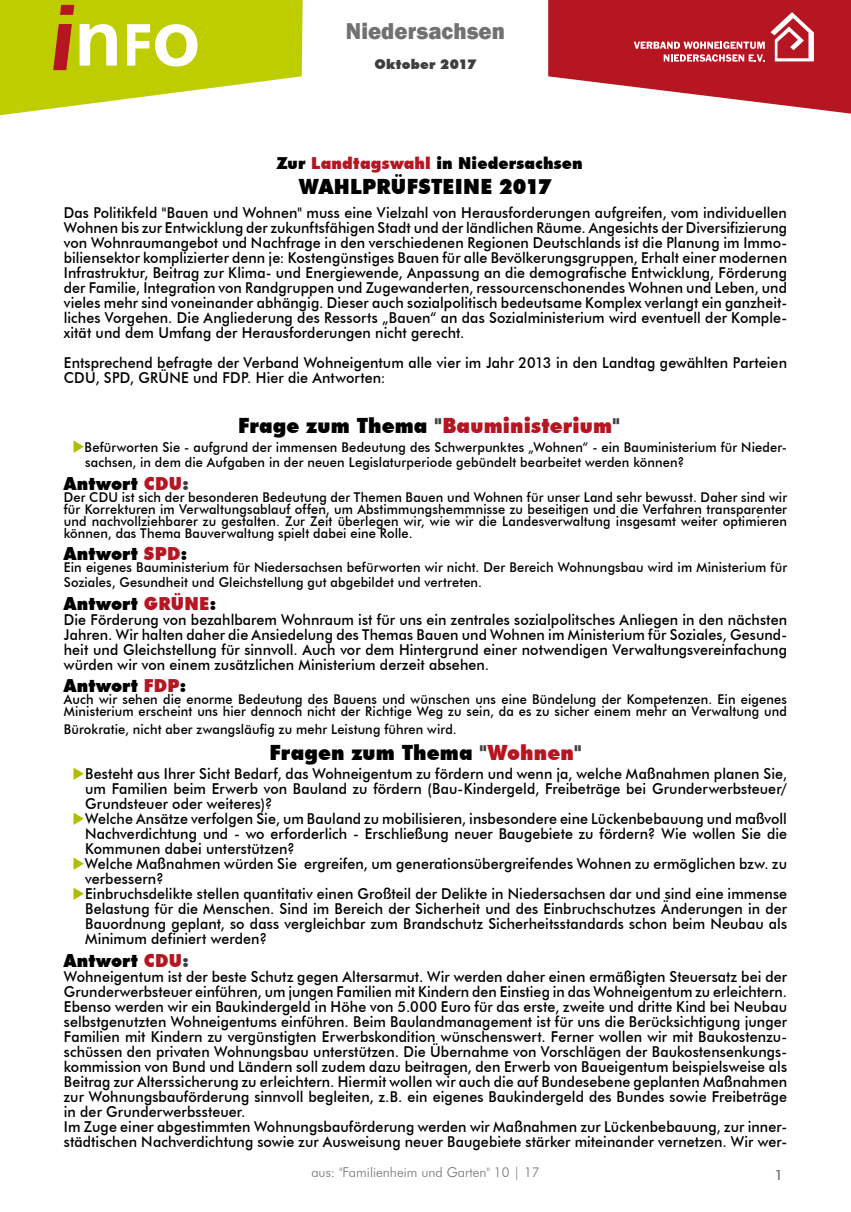
<style>
.page{position:relative;width:851px;height:1212px;background:#fff}
.page>*{position:absolute;margin:0;border:0;box-sizing:border-box;transform-origin:0 0}
.t1{font:800 23.55px "Franklin Gothic";letter-spacing:.005em;color:#707172;scale:.95 1}
.t2{font:900 21px "Futura BT";letter-spacing:.01em;color:#000;scale:.95 1}
.t3{font:900 21px "Futura BT";letter-spacing:.01em;color:#b51621;scale:.95 1}
.t4{font:900 18px "Futura BT";letter-spacing:.015em;color:#000;scale:.95 1}
.t5{font:900 16.5px "Futura BT";letter-spacing:.015em;color:#000;scale:.95 1}
.t6{font:500 15px/15px "Futura BT";letter-spacing:.005em;color:#000;text-align:justify;scale:.95 1}
.t7{font:500 14.25px "Futura BT";color:#707172}
.t8{font:500 13.5px/12px "Futura BT";letter-spacing:.01em;color:#000;scale:.95 1}
.t9{font:300 13.5px "Futura BT";color:#707172}
.t10{font:900 13.5px "Futura BT";letter-spacing:.02em;color:#3e3d40}
.s1{color:#b51621}
.s2{color:#000}
.s3{color:#3e3d40}
.s4{color:#afbe00}
</style>
<div class="page">
<svg style="left:548px;top:0;width:302px;height:114px"></svg>
<svg style="left:0;top:0;width:302px;height:115px"></svg>
<h1 class="t1" style="left:346px;top:15px;width:169px">Niedersachsen</h1>
<p class="t10" style="left:374px;top:56px;width:104px">Oktober 2017</p>
<p class="t5" style="left:277px;top:153px;width:323px">Zur <span class="s1">Landtagswahl</span> in Niedersachsen</p>
<h2 class="t2" style="left:299px;top:174px;width:267px">WAHLPRÜFSTEINE 2017</h2>
<p class="t6" style="left:64px;top:205px;width:762px">Das Politikfeld "Bauen und Wohnen" muss eine Vielzahl von Herausforderungen aufgreifen, vom individuellen Wohnen bis zur Entwicklung der zukunftsfähigen Stadt und der ländlichen Räume. Angesichts der Diversifizierung von Wohnraumangebot und Nachfrage in den verschiedenen Regionen Deutschlands ist die Planung im Immo&shy;biliensektor komplizierter denn je: Kostengünstiges Bauen für alle Bevölkerungsgruppen, Erhalt einer modernen Infrastruktur, Beitrag zur Klima- und Energiewende, Anpassung an die demografische Entwicklung, Förderung der Familie, Integration von Randgruppen und Zugewanderten, ressourcenschonendes Wohnen und Leben, und vieles mehr sind voneinander abhängig. Dieser auch sozialpolitisch bedeutsame Komplex verlangt ein ganzheit&shy;liches Vorgehen. Die Angliederung des Ressorts „Bauen“ an das Sozialministerium wird eventuell der Komple&shy;xität und dem Umfang der Herausforderungen nicht gerecht.</p>
<p class="t6" style="left:64px;top:355px;width:762px">Entsprechend befragte der Verband Wohneigentum alle vier im Jahr 2013 in den Landtag gewählten Parteien<br>CDU, SPD, GRÜNE und FDP. Hier die Antworten:</p>
<h2 class="t3" style="left:238px;top:412px;width:403px"><span class="s2">Frage zum Thema</span> <span class="s3">"</span>Bauministerium<span class="s3">"</span></h2>
<p class="t8" style="left:85px;top:440px;width:740px;line-height:15px;text-indent:-13px"><span class="s4">◆</span>Befürworten Sie - aufgrund der immensen Bedeutung des Schwerpunktes „Wohnen“ - ein Bauministerium für Nieder&shy;sachsen, in dem die Aufgaben in der neuen Legislaturperiode gebündelt bearbeitet werden können?</p>
<p class="t4" style="left:64px;top:472px;width:133px">Antwort <span class="s1">CDU</span><span class="s3">:</span></p>
<p class="t8" style="left:64px;top:491px;width:762px;text-align:justify">Der CDU ist sich der besonderen Bedeutung der Themen Bauen und Wohnen für unser Land sehr bewusst. Daher sind wir für Korrekturen im Verwaltungsablauf offen, um Abstimmungshemmnisse zu beseitigen und die Verfahren transparenter und nachvollziehbarer zu gestalten. Zur Zeit überlegen wir, wie wir die Landesverwaltung insgesamt weiter optimieren können, das Thema Bauverwaltung spielt dabei eine Rolle.</p>
<p class="t4" style="left:64px;top:543px;width:131px">Antwort <span class="s1">SPD</span>:</p>
<p class="t8" style="left:64px;top:560px;width:762px;line-height:15px">Ein eigenes Bauministerium für Niedersachsen befürworten wir nicht. Der Bereich Wohnungsbau wird im Ministerium für<br>Soziales, Gesundheit und Gleichstellung gut abgebildet und vertreten.</p>
<p class="t4" style="left:64px;top:592px;width:162px">Antwort <span class="s1">GRÜNE</span>:</p>
<p class="t6" style="left:64px;top:612px;width:762px">Die Förderung von bezahlbarem Wohnraum ist für uns ein zentrales sozialpolitsches Anliegen in den nächsten Jahren. Wir halten daher die Ansiedelung des Themas Bauen und Wohnen im Ministerium für Soziales, Gesund&shy;heit und Gleichstellung für sinnvoll. Auch vor dem Hintergrund einer notwendigen Verwaltungsvereinfachung würden wir von einem zusätzlichen Ministerium derzeit absehen.</p>
<p class="t4" style="left:64px;top:675px;width:130px">Antwort <span class="s1">FDP</span>:</p>
<p class="t8" style="left:64px;top:693px;width:762px">Auch wir sehen die enorme Bedeutung des Bauens und wünschen uns eine Bündelung der Kompetenzen. Ein eigenes<br>Ministerium erscheint uns hier dennoch nicht der Richtige Weg zu sein, da es zu sicher einem mehr an Verwaltung und</p>
<p class="t8" style="left:64px;top:723px;width:415px">Bürokratie, nicht aber zwangsläufig zu mehr Leistung führen wird.</p>
<h2 class="t2" style="left:269px;top:739px;width:330px">Fragen zum Thema <span class="s3">"</span><span class="s1">Wohnen</span><span class="s3">"</span></h2>
<p class="t6" style="left:85px;top:766px;width:740px;text-indent:-13px"><span class="s4">◆</span>Besteht aus Ihrer Sicht Bedarf, das Wohneigentum zu fördern und wenn ja, welche Maßnahmen planen Sie, um Familien beim Erwerb von Bauland zu fördern (Bau-Kindergeld, Freibeträge bei Grunderwerbsteuer/ Grundsteuer oder weiteres)?</p>
<p class="t6" style="left:85px;top:811px;width:740px;text-indent:-13px"><span class="s4">◆</span>Welche Ansätze verfolgen Sie, um Bauland zu mobilisieren, insbesondere eine Lückenbebauung und maßvoll Nachverdichtung und - wo erforderlich - Erschließung neuer Baugebiete zu fördern? Wie wollen Sie die Kommunen dabei unterstützen?</p>
<p class="t6" style="left:85px;top:856px;width:740px;text-indent:-13px"><span class="s4">◆</span>Welche Maßnahmen würden Sie ergreifen, um generationsübergreifendes Wohnen zu ermöglichen bzw. zu verbessern?</p>
<p class="t6" style="left:85px;top:886px;width:740px;text-indent:-13px"><span class="s4">◆</span>Einbruchsdelikte stellen quantitativ einen Großteil der Delikte in Niedersachsen dar und sind eine immense Belastung für die Menschen. Sind im Bereich der Sicherheit und des Einbruchschutzes Änderungen in der Bauordnung geplant, so dass vergleichbar zum Brandschutz Sicherheitsstandards schon beim Neubau als Minimum definiert werden?</p>
<p class="t4" style="left:64px;top:949px;width:133px">Antwort <span class="s1">CDU</span><span class="s3">:</span></p>
<p class="t6" style="left:64px;top:969px;width:762px;text-align:left">Wohneigentum ist der beste Schutz gegen Altersarmut. Wir werden daher einen ermäßigten Steuersatz bei der Grunderwerbsteuer einführen, um jungen Familien mit Kindern den Einstieg in das Wohneigentum zu erleichtern.<br>Ebenso werden wir ein Baukindergeld in Höhe von 5.000 Euro für das erste, zweite und dritte Kind bei Neubau selbstgenutzten Wohneigentums einführen. Beim Baulandmanagement ist für uns die Berücksichtigung junger Familien mit Kindern zu vergünstigten Erwerbskondition wünschenswert. Ferner wollen wir mit Baukostenzu&shy;schüssen den privaten Wohnungsbau unterstützen. Die Übernahme von Vorschlägen der Baukostensenkungs&shy;kommission von Bund und Ländern soll zudem dazu beitragen, den Erwerb von Baueigentum beispielsweise als Beitrag zur Alterssicherung zu erleichtern. Hiermit wollen wir auch die auf Bundesebene geplanten Maßnahmen zur Wohnungsbauförderung sinnvoll begleiten, z.B. ein eigenes Baukindergeld des Bundes sowie Freibeträge in der Grunderwerbssteuer.<br>Im Zuge einer abgestimmten Wohnungsbauförderung werden wir Maßnahmen zur Lückenbebauung, zur inner&shy;städtischen Nachverdichtung sowie zur Ausweisung neuer Baugebiete stärker miteinander vernetzen. Wir wer-</p>
<p class="t9" style="left:311px;top:1164px;width:230px">aus: "Familienheim und Garten" 10 | 17</p>
<p class="t7" style="left:774px;top:1166px;width:10px">1</p>
</div>
